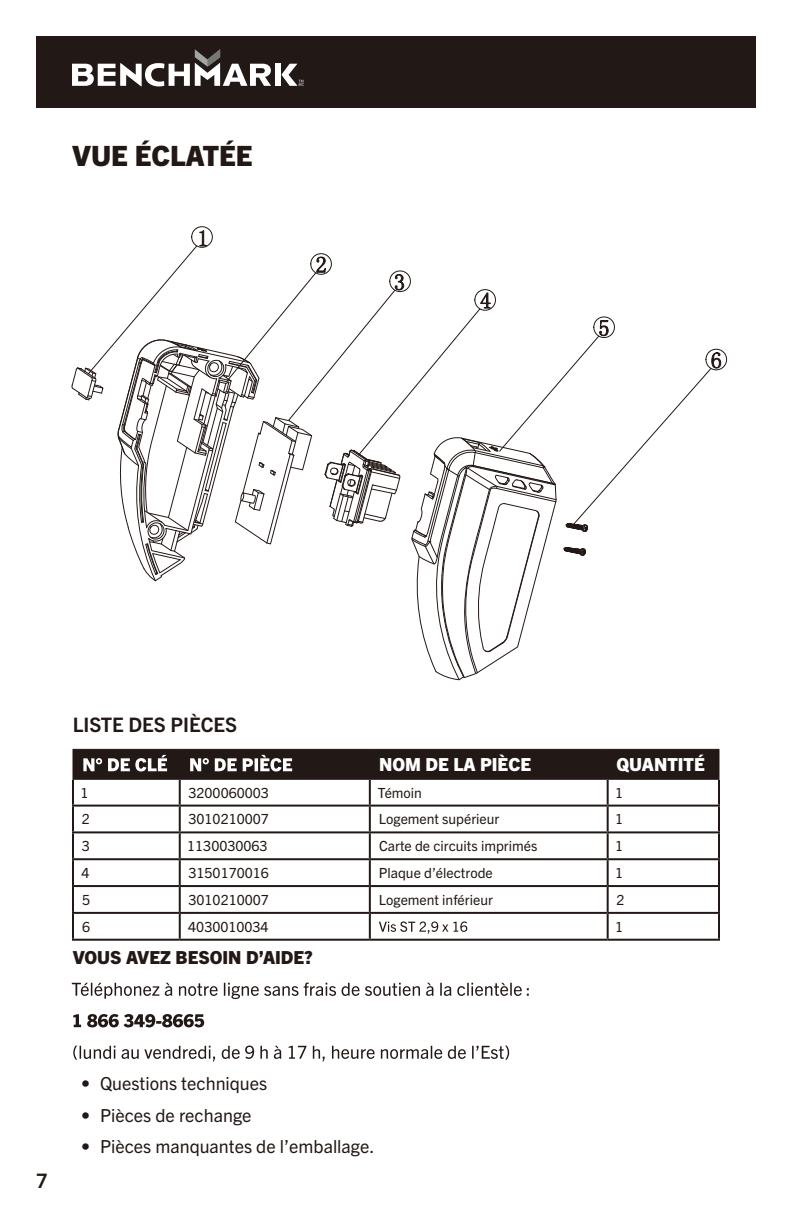
<style>
.page{position:relative;width:792px;height:1224px;background:#fff}
.page>*{position:absolute;margin:0;border:0;box-sizing:border-box;transform-origin:0 0}
.t1{font:800 28px "Trade Gothic Next LT Pro";color:#221815}
.t2{font:700 20px "Trade Gothic Next LT Pro";color:#221815}
.t3{font:18px "Trade Gothic Next LT Pro";color:#221815}
.t4{font:800 18px "Trade Gothic Next LT Pro";color:#221815}
.t5{font:800 18px "Trade Gothic Next LT Pro";color:#fff}
.t6{font:14px "Trade Gothic Next LT Pro";color:#221815}
</style>
<div class="page">
<div style="left:36px;top:36px;width:720px;height:72px;background:#221815"></div>
<div style="left:275px;top:64px;width:6px;height:22px;background:#fff"></div>
<svg style="left:72px;top:49px;width:199px;height:37px"></svg>
<svg style="left:281px;top:64px;width:23px;height:22px"></svg>
<hr style="left:72px;top:749px;width:108px;height:1px;background:#221815">
<hr style="left:72px;top:750px;width:2px;height:29px;background:#221815">
<hr style="left:718px;top:750px;width:2px;height:29px;background:#221815">
<hr style="left:72px;top:779px;width:108px;height:1px;background:#221815">
<hr style="left:180px;top:779px;width:190px;height:1px;background:#221815">
<hr style="left:370px;top:779px;width:238px;height:1px;background:#221815">
<hr style="left:608px;top:779px;width:111px;height:1px;background:#221815">
<hr style="left:72px;top:780px;width:2px;height:25px;background:#221815">
<hr style="left:179px;top:780px;width:2px;height:25px;background:#221815">
<hr style="left:369px;top:780px;width:2px;height:25px;background:#221815">
<hr style="left:607px;top:780px;width:2px;height:25px;background:#221815">
<hr style="left:718px;top:780px;width:2px;height:25px;background:#221815">
<hr style="left:72px;top:805px;width:108px;height:2px;background:#221815">
<hr style="left:72px;top:807px;width:2px;height:24px;background:#221815">
<hr style="left:180px;top:805px;width:190px;height:2px;background:#221815">
<hr style="left:179px;top:807px;width:2px;height:24px;background:#221815">
<hr style="left:370px;top:805px;width:238px;height:2px;background:#221815">
<hr style="left:369px;top:807px;width:2px;height:24px;background:#221815">
<hr style="left:608px;top:805px;width:112px;height:2px;background:#221815">
<hr style="left:607px;top:807px;width:2px;height:24px;background:#221815">
<hr style="left:718px;top:807px;width:2px;height:24px;background:#221815">
<hr style="left:72px;top:831px;width:108px;height:2px;background:#221815">
<hr style="left:72px;top:833px;width:2px;height:25px;background:#221815">
<hr style="left:180px;top:831px;width:190px;height:2px;background:#221815">
<hr style="left:179px;top:833px;width:2px;height:25px;background:#221815">
<hr style="left:370px;top:831px;width:238px;height:2px;background:#221815">
<hr style="left:369px;top:833px;width:2px;height:25px;background:#221815">
<hr style="left:608px;top:831px;width:112px;height:2px;background:#221815">
<hr style="left:607px;top:833px;width:2px;height:25px;background:#221815">
<hr style="left:718px;top:833px;width:2px;height:25px;background:#221815">
<hr style="left:72px;top:858px;width:108px;height:2px;background:#221815">
<hr style="left:72px;top:860px;width:2px;height:25px;background:#221815">
<hr style="left:180px;top:858px;width:190px;height:2px;background:#221815">
<hr style="left:179px;top:860px;width:2px;height:25px;background:#221815">
<hr style="left:370px;top:858px;width:238px;height:2px;background:#221815">
<hr style="left:369px;top:860px;width:2px;height:25px;background:#221815">
<hr style="left:608px;top:858px;width:112px;height:2px;background:#221815">
<hr style="left:607px;top:860px;width:2px;height:25px;background:#221815">
<hr style="left:718px;top:860px;width:2px;height:25px;background:#221815">
<hr style="left:72px;top:885px;width:108px;height:2px;background:#221815">
<hr style="left:72px;top:887px;width:2px;height:25px;background:#221815">
<hr style="left:180px;top:885px;width:190px;height:2px;background:#221815">
<hr style="left:179px;top:887px;width:2px;height:25px;background:#221815">
<hr style="left:370px;top:885px;width:238px;height:2px;background:#221815">
<hr style="left:369px;top:887px;width:2px;height:25px;background:#221815">
<hr style="left:608px;top:885px;width:112px;height:2px;background:#221815">
<hr style="left:607px;top:887px;width:2px;height:25px;background:#221815">
<hr style="left:718px;top:887px;width:2px;height:25px;background:#221815">
<hr style="left:72px;top:912px;width:108px;height:2px;background:#221815">
<hr style="left:72px;top:914px;width:2px;height:25px;background:#221815">
<hr style="left:180px;top:912px;width:190px;height:2px;background:#221815">
<hr style="left:179px;top:914px;width:2px;height:25px;background:#221815">
<hr style="left:370px;top:912px;width:238px;height:2px;background:#221815">
<hr style="left:369px;top:914px;width:2px;height:25px;background:#221815">
<hr style="left:608px;top:912px;width:112px;height:2px;background:#221815">
<hr style="left:607px;top:914px;width:2px;height:25px;background:#221815">
<hr style="left:718px;top:914px;width:2px;height:25px;background:#221815">
<hr style="left:72px;top:939px;width:108px;height:2px;background:#221815">
<hr style="left:180px;top:939px;width:190px;height:2px;background:#221815">
<hr style="left:370px;top:939px;width:238px;height:2px;background:#221815">
<hr style="left:608px;top:939px;width:112px;height:2px;background:#221815">
<svg style="left:74px;top:749px;width:645px;height:30px;background:#312724"></svg>
<svg style="left:379px;top:921px;width:88px;height:13px"></svg>
<svg style="left:72px;top:983px;width:457px;height:16px"></svg>
<svg style="left:73px;top:1014px;width:131px;height:13px"></svg>
<svg style="left:73px;top:1046px;width:436px;height:15px"></svg>
<div style="left:192px;top:227px;width:20px;height:20px;border:1px solid #221815;border-radius:50%"></div>
<svg style="left:72px;top:231px;width:649px;height:449px"></svg>
<div style="left:706px;top:349px;width:21px;height:21px;border:1px solid #221815;border-radius:50%"></div>
<h1 class="t1" style="left:72px;top:136px;width:182px">VUE ÉCLATÉE</h1>
<h2 class="t2" style="left:73px;top:711px;width:166px">LISTE DES PIÈCES</h2>
<p class="t5" style="left:379px;top:752px;width:153px">NOM DE LA PIÈCE</p>
<p class="t5" style="left:616px;top:752px;width:90px">QUANTITÉ</p>
<p class="t6" style="left:80px;top:783px;width:10px">1</p>
<p class="t6" style="left:189px;top:783px;width:82px">3200060003</p>
<p class="t6" style="left:378px;top:783px;width:46px">Témoin</p>
<p class="t6" style="left:615px;top:783px;width:10px">1</p>
<p class="t6" style="left:82px;top:810px;width:10px">2</p>
<p class="t6" style="left:189px;top:810px;width:82px">3010210007</p>
<p class="t6" style="left:379px;top:810px;width:122px">Logement supérieur</p>
<p class="t6" style="left:615px;top:810px;width:10px">1</p>
<p class="t6" style="left:82px;top:836px;width:10px">3</p>
<p class="t6" style="left:187px;top:836px;width:82px">1130030063</p>
<p class="t6" style="left:379px;top:836px;width:160px">Carte de circuits imprimés</p>
<p class="t6" style="left:615px;top:836px;width:10px">1</p>
<p class="t6" style="left:82px;top:863px;width:10px">4</p>
<p class="t6" style="left:189px;top:863px;width:82px">3150170016</p>
<p class="t6" style="left:379px;top:863px;width:115px">Plaque d’électrode</p>
<p class="t6" style="left:615px;top:863px;width:10px">1</p>
<p class="t6" style="left:82px;top:890px;width:10px">5</p>
<p class="t6" style="left:189px;top:890px;width:82px">3010210007</p>
<p class="t6" style="left:379px;top:890px;width:115px">Logement inférieur</p>
<p class="t6" style="left:617px;top:890px;width:10px">2</p>
<p class="t6" style="left:82px;top:917px;width:10px">6</p>
<p class="t6" style="left:188px;top:917px;width:82px">4030010034</p>
<p class="t6" style="left:615px;top:917px;width:10px">1</p>
<p class="t4" style="left:73px;top:945px;width:242px">VOUS AVEZ BESOIN D’AIDE?</p>
<h2 class="t2" style="left:36px;top:1167px;width:13px">7</h2>
<p class="t3" style="left:81px;top:1071px;width:188px">• Questions techniques</p>
<p class="t3" style="left:81px;top:1103px;width:172px">• Pièces de rechange</p>
<p class="t3" style="left:81px;top:1134px;width:295px">• Pièces manquantes de l’emballage.</p>
</div>
